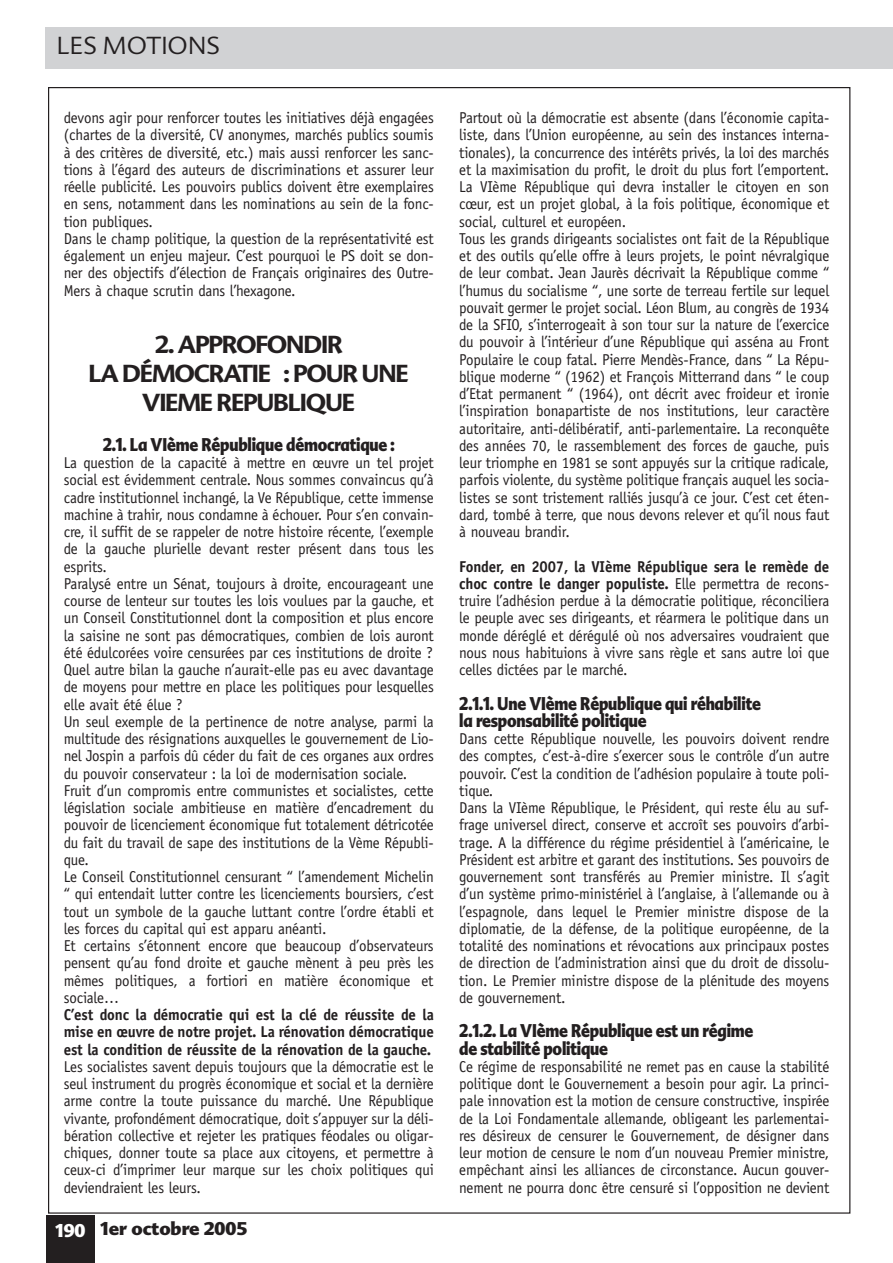
<style>
.page{position:relative;width:893px;height:1263px;background:#fff}
.page>*{position:absolute;margin:0;border:0;box-sizing:border-box;transform-origin:0 0}
.t1{font:700 24px/28.8px "Advert";letter-spacing:-.05em;color:#231f20;text-align:center}
.t2{font:300 24px "Advert";color:#231f20}
.t3{font:900 18px/17.2px "Advert";letter-spacing:-.01em;color:#231f20;scale:.85 1}
.t4{font:900 18px "Advert";letter-spacing:-.01em;color:#231f20}
.t5{font:15.75px/17.2px "Officina Sans Std";letter-spacing:-.01em;color:#231f20;scale:.95 1}
.t6{font:700 15.75px/17.2px "Officina Sans Std";letter-spacing:-.01em;color:#231f20;text-align:justify;scale:.95 1}
.s1{color:#fff}
.s2{font-weight:700}
</style>
<div class="page">
<div style="left:46px;top:27px;width:847px;height:41px;background:#d1d2d4"></div>
<div style="left:46px;top:1215px;width:48px;height:48px;background:#231f20"></div>
<h1 class="t2" style="left:57px;top:32px;width:165px">LES MOTIONS</h1>
<p class="t5" style="left:64px;top:110px;width:391px">devons agir pour renforcer toutes les initiatives déjà engagées (chartes de la diversité, CV anonymes, marchés publics soumis à des critères de diversité, etc.) mais aussi renforcer les sanc&shy;tions à l’égard des auteurs de discriminations et assurer leur réelle publicité. Les pouvoirs publics doivent être exemplaires en sens, notamment dans les nominations au sein de la fonc&shy;tion publiques.<br>Dans le champ politique, la question de la représentativité est également un enjeu majeur. C’est pourquoi le PS doit se don&shy;ner des objectifs d’élection de Français originaires des Outre-Mers à chaque scrutin dans l’hexagone.</p>
<h1 class="t1" style="left:89px;top:330px;width:322px">2. APPROFONDIR<br>LA DÉMOCRATIE : POUR UNE<br>VIEME REPUBLIQUE</h1>
<p class="t3" style="left:103px;top:436px;width:345px">2.1. La VIème République démocratique :</p>
<p class="t5" style="left:64px;top:455px;width:391px">La question de la capacité à mettre en œuvre un tel projet social est évidemment centrale. Nous sommes convaincus qu’à cadre institutionnel inchangé, la Ve République, cette immense machine à trahir, nous condamne à échouer. Pour s’en convain&shy;cre, il suffit de se rappeler de notre histoire récente, l’exemple de la gauche plurielle devant rester présent dans tous les esprits.<br>Paralysé entre un Sénat, toujours à droite, encourageant une course de lenteur sur toutes les lois voulues par la gauche, et un Conseil Constitutionnel dont la composition et plus encore la saisine ne sont pas démocratiques, combien de lois auront été édulcorées voire censurées par ces institutions de droite ?<br>Quel autre bilan la gauche n’aurait-elle pas eu avec davantage de moyens pour mettre en place les politiques pour lesquelles elle avait été élue ?<br>Un seul exemple de la pertinence de notre analyse, parmi la multitude des résignations auxquelles le gouvernement de Lio&shy;nel Jospin a parfois dû céder du fait de ces organes aux ordres du pouvoir conservateur : la loi de modernisation sociale.<br>Fruit d’un compromis entre communistes et socialistes, cette législation sociale ambitieuse en matière d’encadrement du pouvoir de licenciement économique fut totalement détricotée du fait du travail de sape des institutions de la Vème Républi&shy;que.<br>Le Conseil Constitutionnel censurant “ l’amendement Michelin “ qui entendait lutter contre les licenciements boursiers, c’est tout un symbole de la gauche luttant contre l’ordre établi et les forces du capital qui est apparu anéanti.<br>Et certains s’étonnent encore que beaucoup d’observateurs pensent qu’au fond droite et gauche mènent à peu près les mêmes politiques, a fortiori en matière économique et sociale…</p>
<p class="t6" style="left:64px;top:1007px;width:391px">C’est donc la démocratie qui est la clé de réussite de la mise en œuvre de notre projet. La rénovation démocratique est la condition de réussite de la rénovation de la gauche.</p>
<p class="t5" style="left:64px;top:1059px;width:391px;text-align:justify">Les socialistes savent depuis toujours que la démocratie est le seul instrument du progrès économique et social et la dernière arme contre la toute puissance du marché. Une République vivante, profondément démocratique, doit s’appuyer sur la déli&shy;bération collective et rejeter les pratiques féodales ou oligar&shy;chiques, donner toute sa place aux citoyens, et permettre à ceux-ci d’imprimer leur marque sur les choix politiques qui deviendraient les leurs.</p>
<p class="t4" style="left:56px;top:1218px;width:193px"><span class="s1">190</span> 1er octobre 2005</p>
<p class="t5" style="left:459px;top:110px;width:391px">Partout où la démocratie est absente (dans l’économie capita&shy;liste, dans l’Union européenne, au sein des instances interna&shy;tionales), la concurrence des intérêts privés, la loi des marchés et la maximisation du profit, le droit du plus fort l’emportent.<br>La VIème République qui devra installer le citoyen en son cœur, est un projet global, à la fois politique, économique et social, culturel et européen.<br>Tous les grands dirigeants socialistes ont fait de la République et des outils qu’elle offre à leurs projets, le point névralgique de leur combat. Jean Jaurès décrivait la République comme “ l’humus du socialisme “, une sorte de terreau fertile sur lequel pouvait germer le projet social. Léon Blum, au congrès de 1934 de la SFIO, s’interrogeait à son tour sur la nature de l’exercice du pouvoir à l’intérieur d’une République qui asséna au Front Populaire le coup fatal. Pierre Mendès-France, dans “ La Répu&shy;blique moderne “ (1962) et François Mitterrand dans “ le coup d’Etat permanent “ (1964), ont décrit avec froideur et ironie l’inspiration bonapartiste de nos institutions, leur caractère autoritaire, anti-délibératif, anti-parlementaire. La reconquête des années 70, le rassemblement des forces de gauche, puis leur triomphe en 1981 se sont appuyés sur la critique radicale, parfois violente, du système politique français auquel les socia&shy;listes se sont tristement ralliés jusqu’à ce jour. C’est cet éten&shy;dard, tombé à terre, que nous devons relever et qu’il nous faut à nouveau brandir.</p>
<p class="t5" style="left:459px;top:559px;width:391px;text-align:justify"><span class="s2">Fonder, en 2007, la VIème République sera le remède de choc contre le danger populiste.</span> Elle permettra de recons&shy;truire l’adhésion perdue à la démocratie politique, réconciliera le peuple avec ses dirigeants, et réarmera le politique dans un monde déréglé et dérégulé où nos adversaires voudraient que nous nous habituions à vivre sans règle et sans autre loi que celles dictées par le marché.</p>
<p class="t3" style="left:459px;top:695px;width:356px">2.1.1. Une VIème République qui réhabilite la responsabilité politique</p>
<p class="t5" style="left:459px;top:731px;width:391px">Dans cette République nouvelle, les pouvoirs doivent rendre des comptes, c’est-à-dire s’exercer sous le contrôle d’un autre pouvoir. C’est la condition de l’adhésion populaire à toute poli&shy;tique.<br>Dans la VIème République, le Président, qui reste élu au suf&shy;frage universel direct, conserve et accroît ses pouvoirs d’arbi&shy;trage. A la différence du régime présidentiel à l’américaine, le Président est arbitre et garant des institutions. Ses pouvoirs de gouvernement sont transférés au Premier ministre. Il s’agit d’un système primo-ministériel à l’anglaise, à l’allemande ou à l’espagnole, dans lequel le Premier ministre dispose de la diplomatie, de la défense, de la politique européenne, de la totalité des nominations et révocations aux principaux postes de direction de l’administration ainsi que du droit de dissolu&shy;tion. Le Premier ministre dispose de la plénitude des moyens de gouvernement.</p>
<p class="t3" style="left:459px;top:1022px;width:348px">2.1.2. La VIème République est un régime de stabilité politique</p>
<p class="t5" style="left:459px;top:1059px;width:391px;text-align:justify">Ce régime de responsabilité ne remet pas en cause la stabilité politique dont le Gouvernement a besoin pour agir. La princi&shy;pale innovation est la motion de censure constructive, inspirée de la Loi Fondamentale allemande, obligeant les parlementai&shy;res désireux de censurer le Gouvernement, de désigner dans leur motion de censure le nom d’un nouveau Premier ministre, empêchant ainsi les alliances de circonstance. Aucun gouver&shy;nement ne pourra donc être censuré si l’opposition ne devient</p>
</div>
